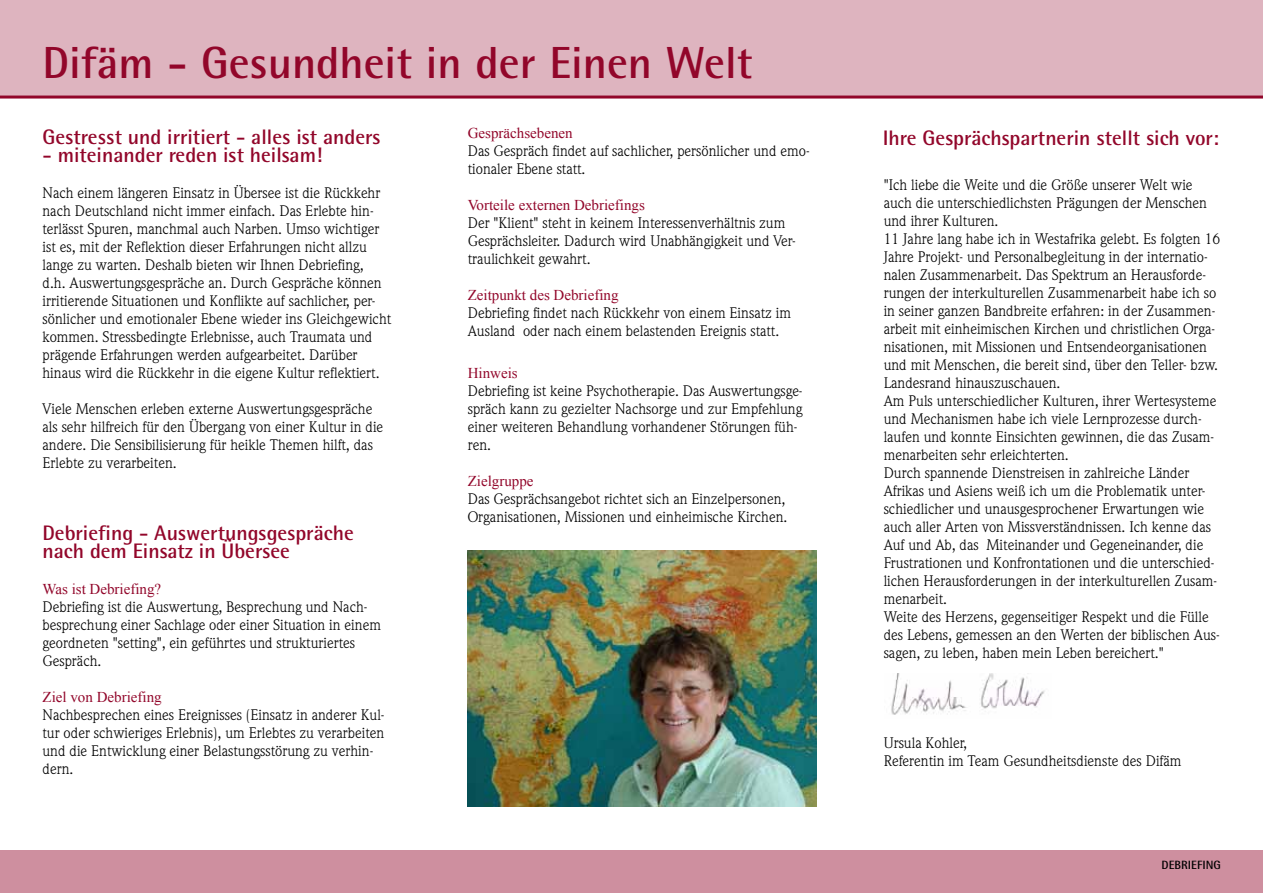
<style>
.page{position:relative;width:1263px;height:893px;background:#fff}
.page>*{position:absolute;margin:0;border:0;box-sizing:border-box;transform-origin:0 0}
.t1{font:700 45px "Rotis Semi Sans";color:#92062a}
.t2{font:700 21px/18px "Rotis Semi Sans";color:#92062a}
.t3{font:15px/18px "Weidemann Std";color:#000}
.t4{font:15px "Times New Roman";color:#92062a}
.t5{font:700 12px "Rotis Semi Sans";color:#000}
</style>
<div class="page">
<div style="left:0;top:0;width:1263px;height:96px;background:#deb4bf"></div>
<hr style="left:0;top:96px;width:1263px;height:3px;background:#92062a">
<div style="left:0;top:850px;width:1263px;height:43px;background:#ce8f9f"></div>
<img style="left:468px;top:550px;width:348px;height:257px">
<img style="left:891px;top:674px;width:154px;height:41px">
<h1 class="t1" style="left:43px;top:35px;width:711px">Difäm - Gesundheit in der Einen Welt</h1>
<h2 class="t2" style="left:43px;top:128px;width:340px">Gestresst und irritiert - alles ist anders</h2>
<h2 class="t2" style="left:43px;top:146px;width:281px">- miteinander reden ist heilsam!</h2>
<p class="t3" style="left:43px;top:184px;width:350px">Nach einem längeren Einsatz in Übersee ist die Rückkehr nach Deutschland nicht immer einfach. Das Erlebte hin&shy;terlässt Spuren, manchmal auch Narben. Umso wichtiger ist es, mit der Reflektion dieser Erfahrungen nicht allzu lange zu warten. Deshalb bieten wir Ihnen Debriefing,<br>d.h. Auswertungsgespräche an. Durch Gespräche können irritierende Situationen und Konflikte auf sachlicher, per&shy;sönlicher und emotionaler Ebene wieder ins Gleichgewicht kommen. Stressbedingte Erlebnisse, auch Traumata und prägende Erfahrungen werden aufgearbeitet. Darüber hinaus wird die Rückkehr in die eigene Kultur reflektiert.</p>
<p class="t3" style="left:43px;top:400px;width:342px">Viele Menschen erleben externe Auswertungsgespräche als sehr hilfreich für den Übergang von einer Kultur in die andere. Die Sensibilisierung für heikle Themen hilft, das Erlebte zu verarbeiten.</p>
<h2 class="t2" style="left:43px;top:524px;width:313px">Debriefing - Auswertungsgespräche nach dem Einsatz in Übersee</h2>
<p class="t4" style="left:43px;top:579px;width:120px">Was ist Debriefing?</p>
<p class="t3" style="left:43px;top:598px;width:340px">Debriefing ist die Auswertung, Besprechung und Nach&shy;besprechung einer Sachlage oder einer Situation in einem geordneten "setting", ein geführtes und strukturiertes Gespräch.</p>
<p class="t4" style="left:43px;top:687px;width:121px">Ziel von Debriefing</p>
<p class="t3" style="left:43px;top:706px;width:344px">Nachbesprechen eines Ereignisses (Einsatz in anderer Kul&shy;tur oder schwieriges Erlebnis), um Erlebtes zu verarbeiten und die Entwicklung einer Belastungsstörung zu verhin&shy;dern.</p>
<p class="t4" style="left:468px;top:123px;width:106px">Gesprächsebenen</p>
<p class="t3" style="left:468px;top:142px;width:343px">Das Gespräch findet auf sachlicher, persönlicher und emo&shy;tionaler Ebene statt.</p>
<p class="t4" style="left:468px;top:195px;width:179px">Vorteile externen Debriefings</p>
<p class="t3" style="left:468px;top:214px;width:329px">Der "Klient" steht in keinem Interessenverhältnis zum<br>Gesprächsleiter. Dadurch wird Unabhängigkeit und Ver&shy;traulichkeit gewahrt.</p>
<p class="t4" style="left:468px;top:285px;width:152px">Zeitpunkt des Debriefing</p>
<p class="t3" style="left:468px;top:304px;width:325px">Debriefing findet nach Rückkehr von einem Einsatz im<br>Ausland oder nach einem belastenden Ereignis statt.</p>
<p class="t4" style="left:468px;top:363px;width:51px">Hinweis</p>
<p class="t3" style="left:468px;top:382px;width:336px">Debriefing ist keine Psychotherapie. Das Auswertungsge&shy;spräch kann zu gezielter Nachsorge und zur Empfehlung einer weiteren Behandlung vorhandener Störungen füh&shy;ren.</p>
<p class="t4" style="left:468px;top:471px;width:67px">Zielgruppe</p>
<p class="t3" style="left:468px;top:490px;width:321px">Das Gesprächsangebot richtet sich an Einzelpersonen,<br>Organisationen, Missionen und einheimische Kirchen.</p>
<h2 class="t2" style="left:883px;top:128px;width:337px">I hre Gesprächspartnerin stellt sich vor:</h2>
<p class="t3" style="left:884px;top:176px;width:338px">"Ich liebe die Weite und die Größe unserer Welt wie auch die unterschiedlichsten Prägungen der Menschen und ihrer Kulturen.<br>11 Jahre lang habe ich in Westafrika gelebt. Es folgten 16<br>Jahre Projekt- und Personalbegleitung in der internatio&shy;nalen Zusammenarbeit. Das Spektrum an Herausforde&shy;rungen der interkulturellen Zusammenarbeit habe ich so in seiner ganzen Bandbreite erfahren: in der Zusammen&shy;arbeit mit einheimischen Kirchen und christlichen Orga&shy;nisationen, mit Missionen und Entsendeorganisationen und mit Menschen, die bereit sind, über den Teller- bzw.<br>Landesrand hinauszuschauen.<br>Am Puls unterschiedlicher Kulturen, ihrer Wertesysteme und Mechanismen habe ich viele Lernprozesse durch&shy;laufen und konnte Einsichten gewinnen, die das Zusam&shy;menarbeiten sehr erleichterten.<br>Durch spannende Dienstreisen in zahlreiche Länder Afrikas und Asiens weiß ich um die Problematik unter&shy;schiedlicher und unausgesprochener Erwartungen wie auch aller Arten von Missverständnissen. Ich kenne das Auf und Ab, das Miteinander und Gegeneinander, die Frustrationen und Konfrontationen und die unterschied&shy;lichen Herausforderungen in der interkulturellen Zusam&shy;menarbeit.<br>Weite des Herzens, gegenseitiger Respekt und die Fülle des Lebens, gemessen an den Werten der biblischen Aus&shy;sagen, zu leben, haben mein Leben bereichert."</p>
<p class="t3" style="left:884px;top:734px;width:299px">Ursula Kohler,<br>Referentin im Team Gesundheitsdienste des Difäm</p>
<p class="t5" style="left:1161px;top:857px;width:59px">Debriefing</p>
</div>
